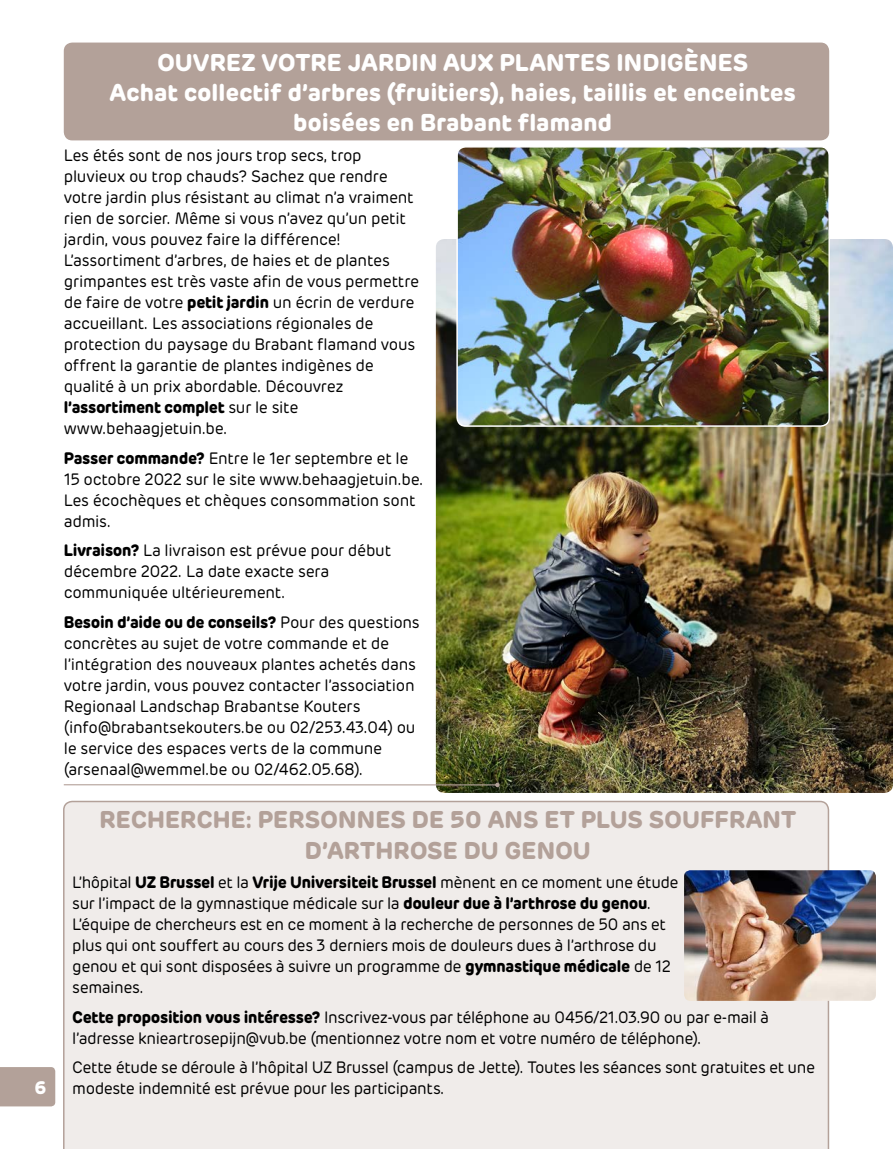
<style>
.page{position:relative;width:893px;height:1149px;background:#fff}
.page>*{position:absolute;margin:0;border:0;box-sizing:border-box;transform-origin:0 0}
.t1{font:700 24px/30px "Rubrik";color:#fff;text-align:center}
.t2{font:700 24px/30px "Rubrik";color:#b3a199;text-align:center}
.t3{font:700 18px "Rubrik";color:#fff}
.t4{font:16.5px/21px "Rubrik";letter-spacing:-.015em;color:#000;scale:.96 1}
.s1{font-weight:700}
</style>
<div class="page">
<div style="left:0;top:1067px;width:55px;height:39px;background:#b3a199"></div>
<div style="left:64px;top:43px;width:765px;height:97px;background:#b3a199;border-radius:9px"></div>
<img style="left:436px;top:239px;width:457px;height:553px">
<img style="left:457px;top:149px;width:372px;height:277px">
<div style="left:456px;top:146px;width:374px;height:280px;border:2px solid #fff;border-radius:9px"></div>
<hr style="left:64px;top:784px;width:433px;height:1px;background:#b3a199">
<svg style="left:495px;top:782px;width:5px;height:5px"></svg>
<div style="left:63px;top:800px;width:766px;height:348px;background:#f0ecea"></div>
<img style="left:684px;top:870px;width:192px;height:130px">
<p class="t3" style="left:34px;top:1075px;width:14px">6</p>
<h1 class="t1" style="left:110px;top:47px;width:688px">OUVREZ VOTRE JARDIN AUX PLANTES INDIGÈNES<br>Achat collectif d’arbres (fruitiers), haies, taillis et enceintes boisées en Brabant flamand</h1>
<p class="t4" style="left:64px;top:145px;width:372px">Les étés sont de nos jours trop secs, trop pluvieux ou trop chauds? Sachez que rendre votre jardin plus résistant au climat n’a vraiment rien de sorcier. Même si vous n’avez qu’un petit jardin, vous pouvez faire la différence!<br>L’assortiment d’arbres, de haies et de plantes grimpantes est très vaste afin de vous permettre de faire de votre <span class="s1">petit jardin</span> un écrin de verdure accueillant. Les associations régionales de protection du paysage du Brabant flamand vous offrent la garantie de plantes indigènes de qualité à un prix abordable. Découvrez <span class="s1">l’assortiment complet</span> sur le site www.behaagjetuin.be.</p>
<p class="t4" style="left:64px;top:447px;width:376px"><span class="s1">Passer commande?</span> Entre le 1er septembre et le 15 octobre 2022 sur le site www.behaagjetuin.be.<br>Les écochèques et chèques consommation sont admis.</p>
<p class="t4" style="left:64px;top:540px;width:342px"><span class="s1">Livraison?</span> La livraison est prévue pour début décembre 2022. La date exacte sera communiquée ultérieurement.</p>
<p class="t4" style="left:64px;top:611px;width:372px"><span class="s1">Besoin d’aide ou de conseils?</span> Pour des questions concrètes au sujet de votre commande et de l’intégration des nouveaux plantes achetés dans votre jardin, vous pouvez contacter l’association Regionaal Landschap Brabantse Kouters (info@brabantsekouters.be ou 02/253.43.04) ou le service des espaces verts de la commune (arsenaal@wemmel.be ou 02/462.05.68).</p>
<h1 class="t2" style="left:100px;top:804px;width:698px">RECHERCHE: PERSONNES DE 50 ANS ET PLUS SOUFFRANT<br>D’ARTHROSE DU GENOU</h1>
<p class="t4" style="left:72px;top:871px;width:633px">L’hôpital <span class="s1">UZ Brussel</span> et la <span class="s1">Vrije Universiteit Brussel</span> mènent en ce moment une étude sur l’impact de la gymnastique médicale sur la <span class="s1">douleur due à l’arthrose du genou</span>.<br>L’équipe de chercheurs est en ce moment à la recherche de personnes de 50 ans et plus qui ont souffert au cours des 3 derniers mois de douleurs dues à l’arthrose du genou et qui sont disposées à suivre un programme de <span class="s1">gymnastique médicale</span> de 12 semaines.</p>
<p class="t4" style="left:72px;top:1006px;width:727px"><span class="s1">Cette proposition vous intéresse?</span> Inscrivez-vous par téléphone au 0456/21.03.90 ou par e-mail à l’adresse knieartrosepijn@vub.be (mentionnez votre nom et votre numéro de téléphone).</p>
<p class="t4" style="left:72px;top:1056px;width:775px">Cette étude se déroule à l’hôpital UZ Brussel (campus de Jette). Toutes les séances sont gratuites et une modeste indemnité est prévue pour les participants.</p>
</div>
